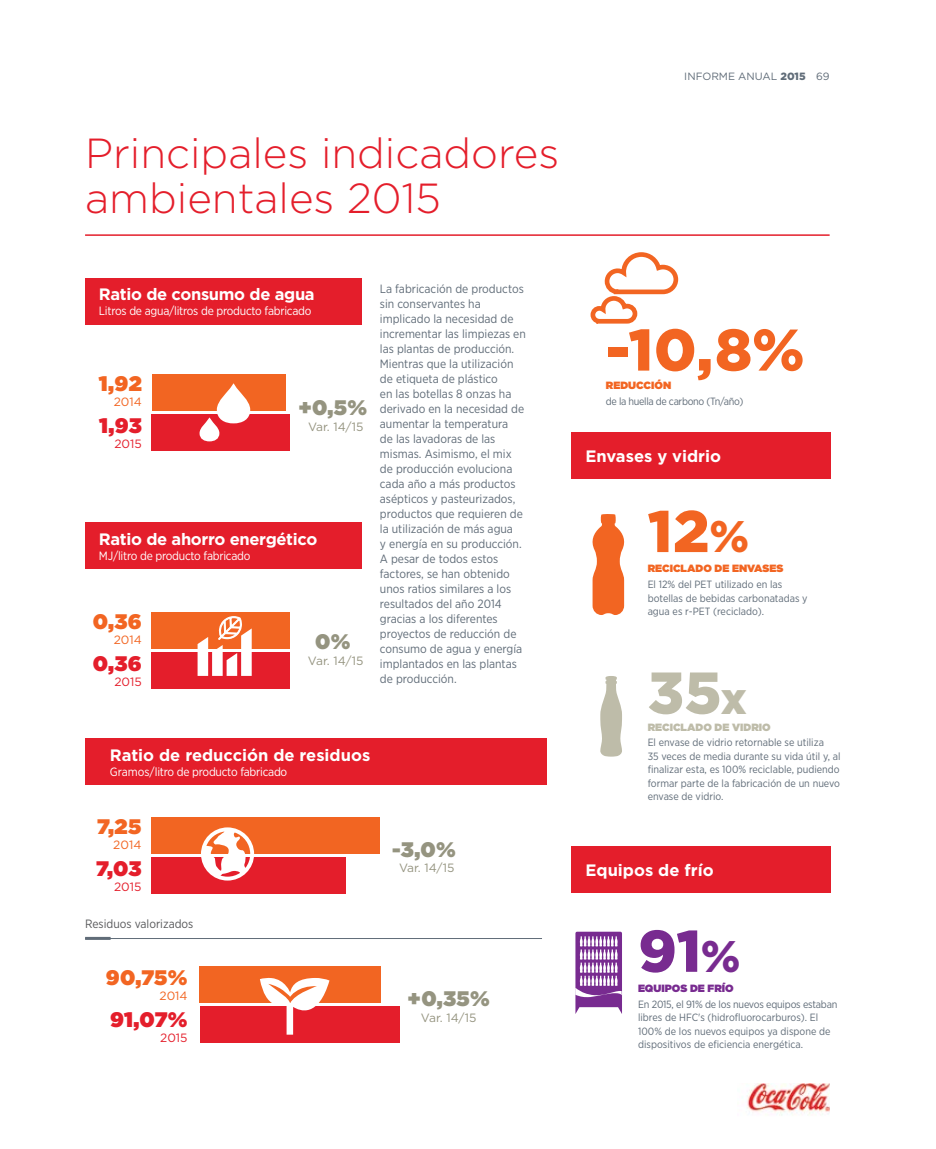
<style>
.page{position:relative;width:936px;height:1149px;background:#fff}
.page>*{position:absolute;margin:0;border:0;box-sizing:border-box;transform-origin:0 0}
.t1{font:900 58.65px "Gotham";color:#f26522}
.t2{font:900 58.65px "Gotham";color:#bebca9}
.t3{font:900 58.65px "Gotham";color:#782b90}
.t4{font:300 42px/45px "Gotham";color:#e41e2b}
.t5{font:900 21px "Gotham";letter-spacing:.02em;color:#f26522}
.t6{font:900 21px "Gotham";letter-spacing:-.005em;color:#e41e2b}
.t7{font:900 21px "Gotham";color:#959480}
.t8{font:700 16.5px "Gotham";letter-spacing:-.015em;color:#fff}
.t9{font:12px/15px "Gotham Narrow";color:#606c78}
.t10{font:12px "Gotham Narrow";letter-spacing:-.02em;color:#fff}
.t11{font:12px "Gotham";color:#959480}
.t12{font:12px "Gotham Narrow";color:#58595b}
.t13{font:12px "Gotham";color:#f26522}
.t14{font:12px "Gotham";color:#e41e2b}
.t15{font:10.5px/13.5px "Gotham Narrow";color:#606c78}
.t16{font:900 10.5px "Gotham";color:#f26522}
.t17{font:10.5px "Gotham Narrow";letter-spacing:-.03em;color:#606c78}
.t18{font:10.5px "Gotham";color:#606c78}
.t19{font:900 10.5px "Gotham";color:#bebca9}
.t20{font:900 10.5px "Gotham";color:#782b90}
.s1{font-weight:900}
.s2{font-size:44.1px}
</style>
<div class="page">
<img style="left:747px;top:1083px;width:82px;height:33px">
<div style="left:85px;top:278px;width:277px;height:46px;background:#e41e2b"></div>
<div style="left:85px;top:522px;width:277px;height:46px;background:#e41e2b"></div>
<div style="left:570px;top:432px;width:260px;height:46px;background:#e41e2b"></div>
<div style="left:570px;top:846px;width:260px;height:46px;background:#e41e2b"></div>
<div style="left:85px;top:738px;width:461px;height:46px;background:#e41e2b"></div>
<hr style="left:85px;top:234px;width:744px;height:2px;background:#e41e2b">
<hr style="left:85px;top:937px;width:457px;height:1px;background:#606c78">
<hr style="left:85px;top:936px;width:26px;height:3px;background:#606c78">
<svg style="left:592px;top:514px;width:33px;height:101px"></svg>
<svg style="left:600px;top:676px;width:22px;height:80px"></svg>
<svg style="left:575px;top:931px;width:47px;height:82px"></svg>
<svg style="left:590px;top:252px;width:89px;height:72px"></svg>
<div style="left:152px;top:374px;width:133px;height:36px;background:#f26522"></div>
<div style="left:152px;top:612px;width:138px;height:36px;background:#f26522"></div>
<div style="left:151px;top:817px;width:229px;height:36px;background:#f26522"></div>
<div style="left:200px;top:966px;width:181px;height:36px;background:#f26522"></div>
<div style="left:152px;top:414px;width:138px;height:36px;background:#e41e2b"></div>
<div style="left:152px;top:652px;width:138px;height:36px;background:#e41e2b"></div>
<div style="left:151px;top:857px;width:195px;height:36px;background:#e41e2b"></div>
<div style="left:200px;top:1006px;width:199px;height:36px;background:#e41e2b"></div>
<svg style="left:198px;top:383px;width:54px;height:59px"></svg>
<svg style="left:197px;top:616px;width:55px;height:59px"></svg>
<svg style="left:201px;top:827px;width:53px;height:53px"></svg>
<svg style="left:260px;top:977px;width:69px;height:57px"></svg>
<h2 class="t4" style="left:85px;top:130px;width:476px">Principales indicadores ambientales 2015</h2>
<h3 class="t8" style="left:99px;top:285px;width:217px">Ratio de consumo de agua</h3>
<p class="t10" style="left:99px;top:304px;width:214px">Litros de agua/litros de producto fabricado</p>
<h3 class="t5" style="left:99px;top:368px;width:44px">1,92</h3>
<p class="t13" style="left:114px;top:395px;width:30px">2014</p>
<h3 class="t6" style="left:99px;top:410px;width:44px">1,93</h3>
<p class="t14" style="left:114px;top:436px;width:29px">2015</p>
<h3 class="t7" style="left:298px;top:392px;width:70px">+0,5%</h3>
<p class="t11" style="left:308px;top:420px;width:57px">VAR. 14/15</p>
<h3 class="t8" style="left:99px;top:529px;width:220px">Ratio de ahorro energético</h3>
<p class="t10" style="left:99px;top:548px;width:153px">MJ/litro de producto fabricado</p>
<h3 class="t5" style="left:93px;top:606px;width:51px">0,36</h3>
<p class="t13" style="left:114px;top:633px;width:30px">2014</p>
<h3 class="t6" style="left:93px;top:648px;width:51px">0,36</h3>
<p class="t14" style="left:114px;top:675px;width:29px">2015</p>
<h3 class="t7" style="left:315px;top:626px;width:37px">0%</h3>
<p class="t11" style="left:308px;top:653px;width:57px">VAR. 14/15</p>
<p class="t9" style="left:380px;top:280px;width:147px">La fabricación de productos sin conservantes ha implicado la necesidad de incrementar las limpiezas en las plantas de producción.<br>Mientras que la utilización de etiqueta de plástico<br>en las botellas 8 onzas ha derivado en la necesidad de aumentar la temperatura<br>de las lavadoras de las mismas. Asimismo, el mix de producción evoluciona cada año a más productos asépticos y pasteurizados, productos que requieren de la utilización de más agua<br>y energía en su producción.<br>A pesar de todos estos factores, se han obtenido unos ratios similares a los resultados del año 2014 gracias a los diferentes proyectos de reducción de consumo de agua y energía implantados en las plantas de producción.</p>
<h3 class="t8" style="left:110px;top:745px;width:262px">Ratio de reducción de residuos</h3>
<p class="t10" style="left:110px;top:764px;width:179px">Gramos/litro de producto fabricado</p>
<h3 class="t5" style="left:97px;top:811px;width:46px">7,25</h3>
<p class="t13" style="left:113px;top:838px;width:30px">2014</p>
<h3 class="t6" style="left:96px;top:853px;width:47px">7,03</h3>
<p class="t14" style="left:114px;top:879px;width:29px">2015</p>
<p class="t12" style="left:85px;top:916px;width:110px">Residuos valorizados</p>
<h3 class="t5" style="left:106px;top:962px;width:83px">90,75%</h3>
<p class="t13" style="left:159px;top:988px;width:30px">2014</p>
<h3 class="t6" style="left:110px;top:1003px;width:79px">91,07%</h3>
<p class="t14" style="left:160px;top:1030px;width:29px">2015</p>
<h3 class="t7" style="left:392px;top:834px;width:65px">-3,0%</h3>
<p class="t11" style="left:399px;top:861px;width:57px">VAR. 14/15</p>
<h3 class="t7" style="left:407px;top:983px;width:84px">+0,35%</h3>
<p class="t11" style="left:421px;top:1010px;width:57px">VAR. 14/15</p>
<p class="t18" style="left:684px;top:70px;width:147px">IN FORME AN UAL <span class="s1">2015</span> 69</p>
<h1 class="t1" style="left:605px;top:309px;width:200px">-10,8%</h1>
<p class="t16" style="left:605px;top:378px;width:67px">REDUCCIÓN</p>
<p class="t17" style="left:605px;top:394px;width:139px">de la huella de carbono (Tn/año)</p>
<h3 class="t8" style="left:585px;top:446px;width:137px">Envases y vidrio</h3>
<h1 class="t1" style="left:647px;top:490px;width:103px">12<span class="s2">%</span></h1>
<p class="t16" style="left:647px;top:561px;width:137px">RECICLADO DE ENVASES</p>
<p class="t15" style="left:647px;top:577px;width:161px">El 12% del PET utilizado en las botellas de bebidas carbonatadas y agua es r-PET (reciclado).</p>
<h1 class="t2" style="left:647px;top:652px;width:101px">35<span class="s2">x</span></h1>
<p class="t19" style="left:647px;top:719px;width:124px">RECICLADO DE VIDRIO</p>
<p class="t15" style="left:647px;top:735px;width:194px">El envase de vidrio retornable se utiliza<br>35 veces de media durante su vida útil y, al finalizar esta, es 100% reciclable, pudiendo formar parte de la fabricación de un nuevo envase de vidrio.</p>
<h3 class="t8" style="left:585px;top:860px;width:130px">Equipos de frío</h3>
<h1 class="t3" style="left:638px;top:910px;width:104px">91<span class="s2">%</span></h1>
<p class="t20" style="left:638px;top:980px;width:97px">EQUIPOS DE FRÍO</p>
<p class="t15" style="left:638px;top:996px;width:201px">En 2015, el 91% de los nuevos equipos estaban libres de HFC's (hidrofluorocarburos). El 100% de los nuevos equipos ya dispone de dispositivos de eficiencia energética.</p>
</div>
